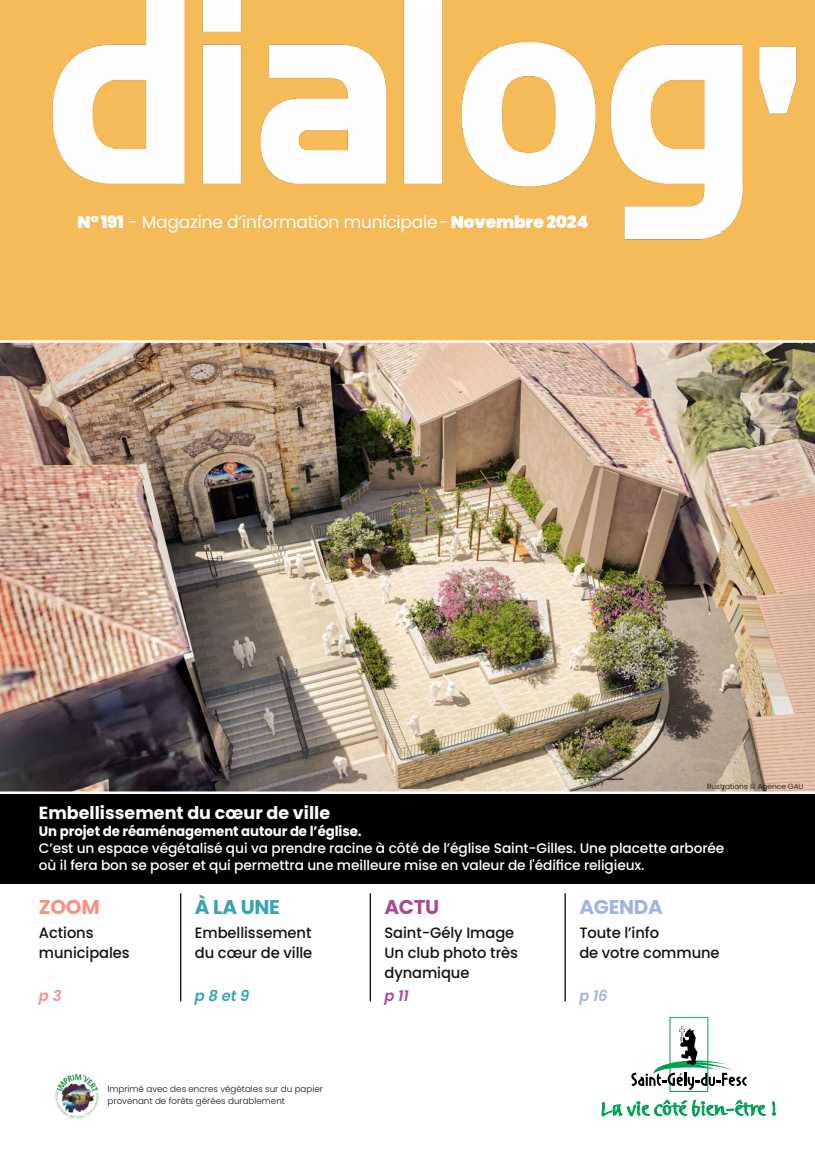
<style>
.page{position:relative;width:815px;height:1152px;background:#fff}
.page>*{position:absolute;margin:0;border:0;box-sizing:border-box;transform-origin:0 0}
.t1{font:700 20px "Poppins";color:#39a3b1}
.t2{font:700 20px "Poppins";letter-spacing:-.015em;color:#9fb5de}
.t3{font:700 20px "Poppins";color:#f39584}
.t4{font:700 20px "Poppins";color:#a84b97}
.t5{font:700 17.5px "Poppins";color:#fff}
.t6{font:17px "Poppins";letter-spacing:-.01em;color:#fff}
.t7{font:500 15px/20px "Poppins";letter-spacing:-.005em;color:#131313}
.t8{font:italic 600 15px "Poppins";color:#39a3b1}
.t9{font:italic 600 15px "Poppins";color:#a84b97}
.t10{font:italic 600 15px "Poppins";color:#9fb5de}
.t11{font:italic 600 15px "Poppins";color:#f39584}
.t12{font:500 13.75px/16.2px "Poppins";letter-spacing:-.01em;color:#fff}
.t13{font:700 13.75px "Poppins";letter-spacing:-.01em;color:#fff}
.t14{font:300 8.75px/11.2px "Poppins";color:#131313}
.t15{font:300 7.5px "Poppins";letter-spacing:-.01em;color:#131313}
.s1{font-weight:900}
</style>
<div class="page">
<div style="left:0;top:0;width:815px;height:345px;background:#f4bb58"></div>
<hr style="left:180px;top:893px;width:1px;height:108px;background:#000">
<hr style="left:370px;top:893px;width:1px;height:108px;background:#000">
<hr style="left:565px;top:893px;width:1px;height:108px;background:#000">
<img style="left:52px;top:0;width:745px;height:240px">
<div style="left:0;top:777px;width:815px;height:106px;background:#000"></div>
<img style="left:0;top:340px;width:815px;height:454px">
<div style="left:670px;top:1017px;width:38px;height:74px;border:1px solid #00a150"></div>
<svg style="left:602px;top:1026px;width:164px;height:90px"></svg>
<svg style="left:772px;top:1101px;width:4px;height:14px"></svg>
<img style="left:54px;top:1073px;width:45px;height:46px">
<p class="t6" style="left:77px;top:212px;width:512px"><span class="s1">N°191</span> - Magazine d’information municipale - <span class="s1">Novembre 2024</span></p>
<p class="t15" style="left:707px;top:781px;width:98px">Illustrations © Agence GAU</p>
<p class="t5" style="left:39px;top:803px;width:293px">Embellissement du cœur de ville</p>
<p class="t13" style="left:39px;top:823px;width:324px">Un projet de réaménagement autour de l’église.</p>
<p class="t12" style="left:39px;top:840px;width:687px">C’est un espace végétalisé qui va prendre racine à côté de l’église Saint-Gilles. Une placette arborée où il fera bon se poser et qui permettra une meilleure mise en valeur de l'édifice religieux.</p>
<h1 class="t3" style="left:39px;top:895px;width:62px">ZOOM</h1>
<p class="t7" style="left:39px;top:922px;width:92px">Actions municipales</p>
<p class="t11" style="left:39px;top:987px;width:24px">p 3</p>
<h1 class="t1" style="left:195px;top:895px;width:87px">À LA UNE</h1>
<p class="t7" style="left:195px;top:922px;width:119px">Embellissement du cœur de ville</p>
<p class="t8" style="left:195px;top:987px;width:56px">p 8 et 9</p>
<p class="t14" style="left:108px;top:1083px;width:217px">Imprimé avec des encres végétales sur du papier provenant de forêts gérées durablement</p>
<h1 class="t4" style="left:384px;top:895px;width:56px">ACTU</h1>
<p class="t7" style="left:384px;top:922px;width:135px">Saint-Gély Image<br>Un club photo très dynamique</p>
<p class="t9" style="left:384px;top:987px;width:26px">p 11</p>
<h1 class="t2" style="left:579px;top:895px;width:85px">AGENDA</h1>
<p class="t7" style="left:579px;top:922px;width:142px">Toute l’info<br>de votre commune</p>
<p class="t10" style="left:579px;top:987px;width:30px">p 16</p>
</div>
